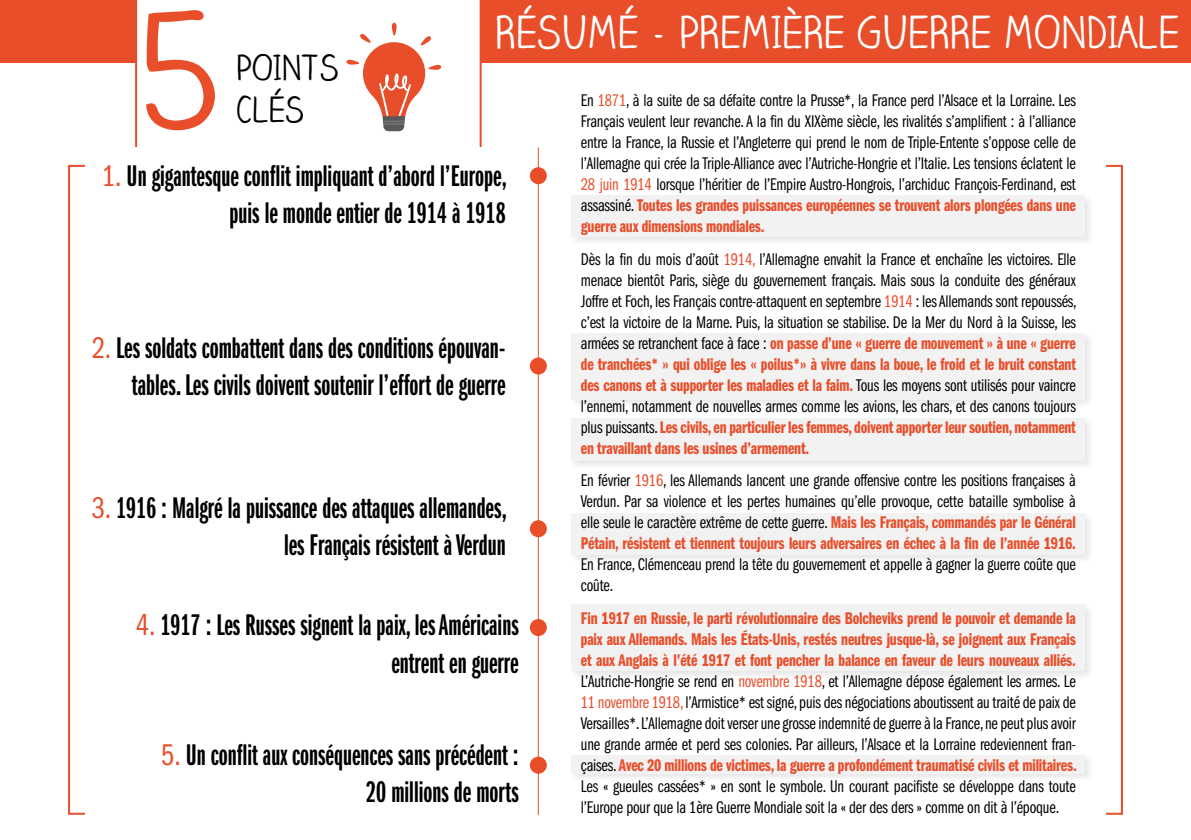
<style>
.page{position:relative;width:1191px;height:840px;background:#fff}
.page>*{position:absolute;margin:0;border:0;box-sizing:border-box;transform-origin:0 0}
.t1{font:166px "Claire Hand";color:#e84e2a}
.t2{font:44px "Claire Hand";color:#fff}
.t3{font:34.6px "Claire Hand";color:#000}
.t4{font:31px/37.2px "Franklin Gothic LT Pro Dm X Cm";color:#000;text-align:right}
.t5{font:17.6px/21px "Franklin Gothic LT Pro Bk Cm";letter-spacing:-.01em;color:#000;text-align:justify}
.t6{font:17.6px/21px "Franklin Gothic LT Pro Dm Cm";letter-spacing:-.01em;color:#e84e2a}
.s1{color:#e84e2a}
.s2{font-family:"Franklin Gothic LT Pro Bk Cm";color:#000}
.s3{font-family:"Franklin Gothic LT Pro Dm Cm";color:#e84e2a}
.s4{font-family:"Franklin Gothic LT Pro Bk Cm";color:#e84e2a}
</style>
<div class="page">
<div style="left:0;top:0;width:1191px;height:62px;background:#e84e2a"></div>
<svg style="left:135px;top:0;width:346px;height:147px"></svg>
<svg style="left:346px;top:23px;width:95px;height:108px"></svg>
<div style="left:570px;top:753px;width:524px;height:29px;background:#f2f2f2"></div>
<div style="left:570px;top:194px;width:524px;height:52px;background:#f2f2f2"></div>
<div style="left:570px;top:331px;width:524px;height:77px;background:#f2f2f2"></div>
<div style="left:570px;top:417px;width:524px;height:53px;background:#f2f2f2"></div>
<div style="left:570px;top:512px;width:524px;height:52px;background:#f2f2f2"></div>
<div style="left:570px;top:603px;width:524px;height:77px;background:#f2f2f2"></div>
<hr style="left:538px;top:147px;width:1px;height:667px;background:#e84e2a">
<div style="left:530px;top:167px;width:17px;height:17px;background:#e84e2a;border-radius:50%"></div>
<div style="left:530px;top:357px;width:17px;height:17px;background:#e84e2a;border-radius:50%"></div>
<div style="left:530px;top:520px;width:17px;height:17px;background:#e84e2a;border-radius:50%"></div>
<div style="left:530px;top:618px;width:17px;height:17px;background:#e84e2a;border-radius:50%"></div>
<div style="left:530px;top:756px;width:17px;height:17px;background:#e84e2a;border-radius:50%"></div>
<h2 class="t2" style="left:495px;top:4px;width:685px">RÉSUMÉ - PREMIÈRE GUERRE MONDIALE</h2>
<h1 class="t1" style="left:138px;top:-34px;width:85px">5</h1>
<h3 class="t3" style="left:236px;top:46px;width:104px">POINTS</h3>
<h3 class="t3" style="left:236px;top:87px;width:70px">CLÉS</h3>
<p class="t5" style="left:581px;top:90px;width:496px">En <span class="s1">1871</span>, à la suite de sa défaite contre la Prusse*, la France perd l’Alsace et la Lorraine. Les Français veulent leur revanche. A la fin du XIXème siècle, les rivalités s’amplifient : à l’alliance entre la France, la Russie et l’Angleterre qui prend le nom de Triple-Entente s’oppose celle de l’Allemagne qui crée la Triple-Alliance avec l’Autriche-Hongrie et l’Italie. Les tensions éclatent le <span class="s1">28 juin 1914</span> lorsque l’héritier de l’Empire Austro-Hongrois, l’archiduc François-Ferdinand, est</p>
<p class="t6" style="left:581px;top:195px;width:496px"><span class="s2">assassiné.</span> Toutes les grandes puissances européennes se trouvent alors plongées dans une guerre aux dimensions mondiales.</p>
<p class="t5" style="left:581px;top:248px;width:497px">Dès la fin du mois d’août <span class="s1">1914,</span> l’Allemagne envahit la France et enchaîne les victoires. Elle menace bientôt Paris, siège du gouvernement français. Mais sous la conduite des généraux Joffre et Foch, les Français contre-attaquent en septembre <span class="s1">1914</span> : les Allemands sont repoussés, c’est la victoire de la Marne. Puis, la situation se stabilise. De la Mer du Nord à la Suisse, les</p>
<p class="t6" style="left:581px;top:332px;width:496px;text-align:justify"><span class="s2">armées se retranchent face à face :</span> on passe d’une « guerre de mouvement » à une « guerre de tranchées* » qui oblige les « poilus*» à vivre dans la boue, le froid et le bruit constant des canons et à supporter les maladies et la faim. <span class="s2">Tous les moyens sont utilisés pour vaincre</span></p>
<p class="t5" style="left:581px;top:395px;width:496px">l’ennemi, notamment de nouvelles armes comme les avions, les chars, et des canons toujours</p>
<p class="t6" style="left:581px;top:416px;width:496px"><span class="s2">plus puissants.</span> Les civils, en particulier les femmes, doivent apporter leur soutien, notamment en travaillant dans les usines d’armement.</p>
<p class="t5" style="left:581px;top:470px;width:496px">En février <span class="s1">1916</span>, les Allemands lancent une grande offensive contre les positions françaises à Verdun. Par sa violence et les pertes humaines qu’elle provoque, cette bataille symbolise à elle seule le caractère extrême de cette guerre. <span class="s3">Mais les Français, commandés par le Général</span></p>
<p class="t6" style="left:581px;top:533px;width:496px">Pétain, résistent et tiennent toujours leurs adversaires en échec à la fin de l’année 1916.</p>
<p class="t5" style="left:581px;top:554px;width:496px">En France, Clémenceau prend la tête du gouvernement et appelle à gagner la guerre coûte que coûte.</p>
<p class="t6" style="left:581px;top:607px;width:496px;text-align:justify">Fin 1917 en Russie, le parti révolutionnaire des Bolcheviks prend le pouvoir et demande la paix aux Allemands. Mais les États-Unis, restés neutres jusque-là, se joignent aux Français et aux Anglais à l’été 1917 et font pencher la balance en faveur de leurs nouveaux alliés.</p>
<p class="t5" style="left:581px;top:670px;width:496px">L’Autriche-Hongrie se rend en <span class="s1">novembre 1918</span>, et l’Allemagne dépose également les armes. Le <span class="s1">11 novembre 1918,</span> l’Armistice* est signé, puis des négociations aboutissent au traité de paix de Versailles*. L’Allemagne doit verser une grosse indemnité de guerre à la France, ne peut plus avoir une grande armée et perd ses colonies. Par ailleurs, l’Alsace et la Lorraine redeviennent fran-</p>
<p class="t6" style="left:581px;top:754px;width:497px"><span class="s2">çaises.</span> Avec 20 millions de victimes, la guerre a profondément traumatisé civils et militaires.</p>
<p class="t5" style="left:581px;top:775px;width:496px">Les « gueules cassées* » en sont le symbole. Un courant pacifiste se développe dans toute l’Europe pour que la 1ère Guerre Mondiale soit la « der des ders » comme on dit à l’époque.</p>
<h3 class="t4" style="left:102px;top:158px;width:407px"><span class="s4">1.</span> Un gigantesque conflit impliquant d’abord l’Europe, puis le monde entier de 1914 à 1918</h3>
<h3 class="t4" style="left:92px;top:329px;width:415px"><span class="s4">2.</span> Les soldats combattent dans des conditions épouvan&shy;tables. Les civils doivent soutenir l’effort de guerre</h3>
<h3 class="t4" style="left:91px;top:489px;width:417px"><span class="s4">3.</span> 1916 : Malgré la puissance des attaques allemandes, les Français résistent à Verdun</h3>
<h3 class="t4" style="left:136px;top:606px;width:384px"><span class="s4">4.</span> 1917 : Les Russes signent la paix, les Américains entrent en guerre</h3>
<h3 class="t4" style="left:161px;top:736px;width:359px"><span class="s4">5.</span> Un conflit aux conséquences sans précédent :<br>20 millions de morts</h3>
</div>
